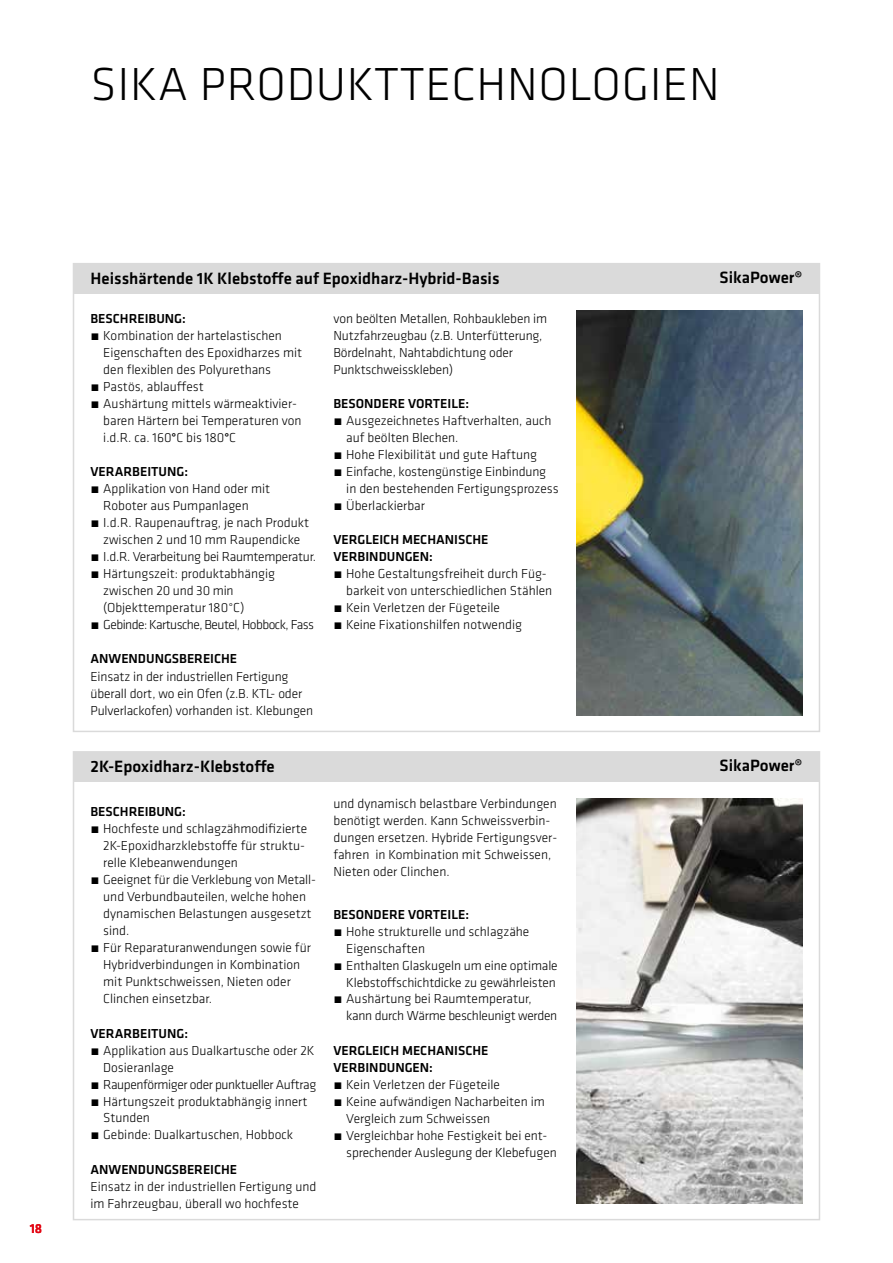
<style>
.page{position:relative;width:893px;height:1263px;background:#fff}
.page>*{position:absolute;margin:0;border:0;box-sizing:border-box;transform-origin:0 0}
.t1{font:300 48px "Klavika";letter-spacing:.015em;color:#000}
.t2{font:500 16.95px "Klavika";color:#000}
.t3{font:300 13.5px/17px "Klavika";color:#000}
.t4{font:500 13.5px/17px "Klavika";color:#000}
.t5{font:300 13.5px "Klavika";letter-spacing:-.02em;color:#000}
.t6{font:300 13.5px "Klavika";letter-spacing:-.04em;color:#000}
.t7{font:300 13.5px "Klavika";letter-spacing:-.03em;color:#000}
.t8{font:500 13.5px "Klavika";color:#e30613}
.s1{font-weight:500}
</style>
<div class="page">
<img style="left:576px;top:310px;width:226px;height:405px">
<div style="left:73px;top:264px;width:746px;height:29px;background:#dadada"></div>
<img style="left:576px;top:799px;width:226px;height:404px">
<div style="left:73px;top:752px;width:746px;height:30px;background:#dadada"></div>
<h1 class="t1" style="left:91px;top:55px;width:631px">SIKA PRODUKTTECHNOLOGIEN</h1>
<p class="t8" style="left:30px;top:1219px;width:14px">18</p>
<p class="t2" style="left:91px;top:267px;width:411px">Heisshärtende 1K Klebstoffe auf Epoxidharz-Hybrid-Basis</p>
<p class="t2" style="left:720px;top:266px;width:84px">SikaPower®</p>
<p class="t4" style="left:91px;top:310px;width:97px">BESCHREIBUNG:</p>
<p class="t3" style="left:91px;top:327px;width:193px">́ Kombination der hartelastischen</p>
<p class="t3" style="left:103px;top:344px;width:200px">Eigenschaften des Epoxidharzes mit</p>
<p class="t3" style="left:103px;top:361px;width:169px">den flexiblen des Polyurethans</p>
<p class="t3" style="left:91px;top:378px;width:115px">́ Pastös, ablauffest</p>
<p class="t3" style="left:91px;top:395px;width:208px">́ Aushärtung mittels wärmeaktivier-</p>
<p class="t3" style="left:103px;top:412px;width:200px">baren Härtern bei Temperaturen von</p>
<p class="t3" style="left:103px;top:429px;width:134px">i.d.R. ca. 160<span class="s1">°</span>C bis 180<span class="s1">°</span>C</p>
<p class="t4" style="left:91px;top:463px;width:99px">VERARBEITUNG:</p>
<p class="t3" style="left:91px;top:480px;width:181px">́ Applikation von Hand oder mit</p>
<p class="t3" style="left:103px;top:497px;width:147px">Roboter aus Pumpanlagen</p>
<p class="t3" style="left:91px;top:514px;width:220px">́ I.d.R. Raupenauftrag, je nach Produkt</p>
<p class="t3" style="left:103px;top:531px;width:199px">zwischen 2 und 10 mm Raupendicke</p>
<p class="t5" style="left:91px;top:548px;width:227px">́ I.d.R. Verarbeitung bei Raumtemperatur.</p>
<p class="t3" style="left:91px;top:565px;width:186px">́ Härtungszeit: produktabhängig</p>
<p class="t3" style="left:103px;top:582px;width:132px">zwischen 20 und 30 min</p>
<p class="t3" style="left:103px;top:599px;width:143px">(Objekttemperatur 180°C)</p>
<p class="t6" style="left:91px;top:616px;width:225px">́ Gebinde: Kartusche, Beutel, Hobbock, Fass</p>
<p class="t4" style="left:91px;top:650px;width:148px">ANWENDUNGSBEREICHE</p>
<p class="t3" style="left:91px;top:667px;width:224px">Einsatz in der industriellen Fertigung überall dort, wo ein Ofen (z.B. KTL- oder<br>Pulverlackofen) vorhanden ist. Klebungen</p>
<p class="t3" style="left:333px;top:310px;width:215px">von beölten Metallen, Rohbaukleben im Nutzfahrzeugbau (z.B. Unterfütterung, Bördelnaht, Nahtabdichtung oder Punktschweisskleben)</p>
<p class="t4" style="left:333px;top:395px;width:137px">BESONDERE VORTEILE:</p>
<p class="t3" style="left:333px;top:412px;width:219px">́ Ausgezeichnetes Haftverhalten, auch</p>
<p class="t3" style="left:346px;top:429px;width:114px">auf beölten Blechen.</p>
<p class="t3" style="left:333px;top:446px;width:205px">́ Hohe Flexibilität und gute Haftung</p>
<p class="t3" style="left:333px;top:463px;width:214px">́ Einfache, kostengünstige Einbindung</p>
<p class="t3" style="left:346px;top:480px;width:214px">in den bestehenden Fertigungsprozess</p>
<p class="t3" style="left:333px;top:497px;width:93px">́ Überlackierbar</p>
<p class="t4" style="left:333px;top:531px;width:156px">VERGLEICH MECHANISCHE<br>VERBINDUNGEN:</p>
<p class="t3" style="left:333px;top:565px;width:215px">́ Hohe Gestaltungsfreiheit durch Füg-</p>
<p class="t3" style="left:346px;top:582px;width:208px">barkeit von unterschiedlichen Stählen</p>
<p class="t3" style="left:333px;top:599px;width:168px">́ Kein Verletzen der Fügeteile</p>
<p class="t3" style="left:333px;top:616px;width:190px">́ Keine Fixationshilfen notwendig</p>
<p class="t2" style="left:91px;top:755px;width:186px">2K-Epoxidharz-Klebstoffe</p>
<p class="t2" style="left:720px;top:754px;width:84px">SikaPower®</p>
<p class="t4" style="left:91px;top:803px;width:97px">BESCHREIBUNG:</p>
<p class="t3" style="left:91px;top:820px;width:218px">́ Hochfeste und schlagzähmodifizierte</p>
<p class="t3" style="left:103px;top:837px;width:203px">2K-Epoxidharzklebstoffe für struktu-</p>
<p class="t3" style="left:103px;top:854px;width:136px">relle Klebeanwendungen</p>
<p class="t3" style="left:91px;top:871px;width:227px">́ Geeignet für die Verklebung von Metall-</p>
<p class="t3" style="left:103px;top:888px;width:204px">und Verbundbauteilen, welche hohen</p>
<p class="t3" style="left:103px;top:905px;width:210px">dynamischen Belastungen ausgesetzt</p>
<p class="t3" style="left:103px;top:922px;width:28px">sind.</p>
<p class="t3" style="left:91px;top:939px;width:222px">́ Für Reparaturanwendungen sowie für</p>
<p class="t3" style="left:103px;top:956px;width:199px">Hybridverbindungen in Kombination</p>
<p class="t3" style="left:103px;top:973px;width:189px">mit Punktschweissen, Nieten oder</p>
<p class="t3" style="left:103px;top:990px;width:110px">Clinchen einsetzbar.</p>
<p class="t4" style="left:91px;top:1024px;width:99px">VERARBEITUNG:</p>
<p class="t3" style="left:91px;top:1041px;width:226px">́ Applikation aus Dualkartusche oder 2K</p>
<p class="t3" style="left:103px;top:1058px;width:72px">Dosieranlage</p>
<p class="t7" style="left:91px;top:1076px;width:227px">́ Raupenförmiger oder punktueller Auftrag</p>
<p class="t3" style="left:91px;top:1092px;width:219px">́ Härtungszeit produktabhängig innert</p>
<p class="t3" style="left:103px;top:1109px;width:48px">Stunden</p>
<p class="t3" style="left:91px;top:1126px;width:204px">́ Gebinde: Dualkartuschen, Hobbock</p>
<p class="t4" style="left:91px;top:1160px;width:148px">ANWENDUNGSBEREICHE</p>
<p class="t3" style="left:91px;top:1178px;width:227px">Einsatz in der industriellen Fertigung und im Fahrzeugbau, überall wo hochfeste</p>
<p class="t3" style="left:333px;top:795px;width:225px">und dynamisch belastbare Verbindungen benötigt werden. Kann Schweissverbin&shy;dungen ersetzen. Hybride Fertigungsver&shy;fahren in Kombination mit Schweissen, Nieten oder Clinchen.</p>
<p class="t4" style="left:333px;top:905px;width:137px">BESONDERE VORTEILE:</p>
<p class="t3" style="left:333px;top:922px;width:197px">́ Hohe strukturelle und schlagzähe</p>
<p class="t3" style="left:346px;top:939px;width:80px">Eigenschaften</p>
<p class="t3" style="left:333px;top:956px;width:226px">́ Enthalten Glaskugeln um eine optimale</p>
<p class="t3" style="left:346px;top:973px;width:211px">Klebstoffschichtdicke zu gewährleisten</p>
<p class="t3" style="left:333px;top:990px;width:200px">́ Aushärtung bei Raumtemperatur,</p>
<p class="t5" style="left:346px;top:1008px;width:213px">kann durch Wärme beschleunigt werden</p>
<p class="t4" style="left:333px;top:1041px;width:156px">VERGLEICH MECHANISCHE<br>VERBINDUNGEN:</p>
<p class="t3" style="left:333px;top:1076px;width:168px">́ Kein Verletzen der Fügeteile</p>
<p class="t3" style="left:333px;top:1092px;width:213px">́ Keine aufwändigen Nacharbeiten im</p>
<p class="t3" style="left:346px;top:1109px;width:145px">Vergleich zum Schweissen</p>
<p class="t3" style="left:333px;top:1126px;width:215px">́ Vergleichbar hohe Festigkeit bei ent-</p>
<p class="t3" style="left:346px;top:1143px;width:212px">sprechender Auslegung der Klebefugen</p>
</div>
